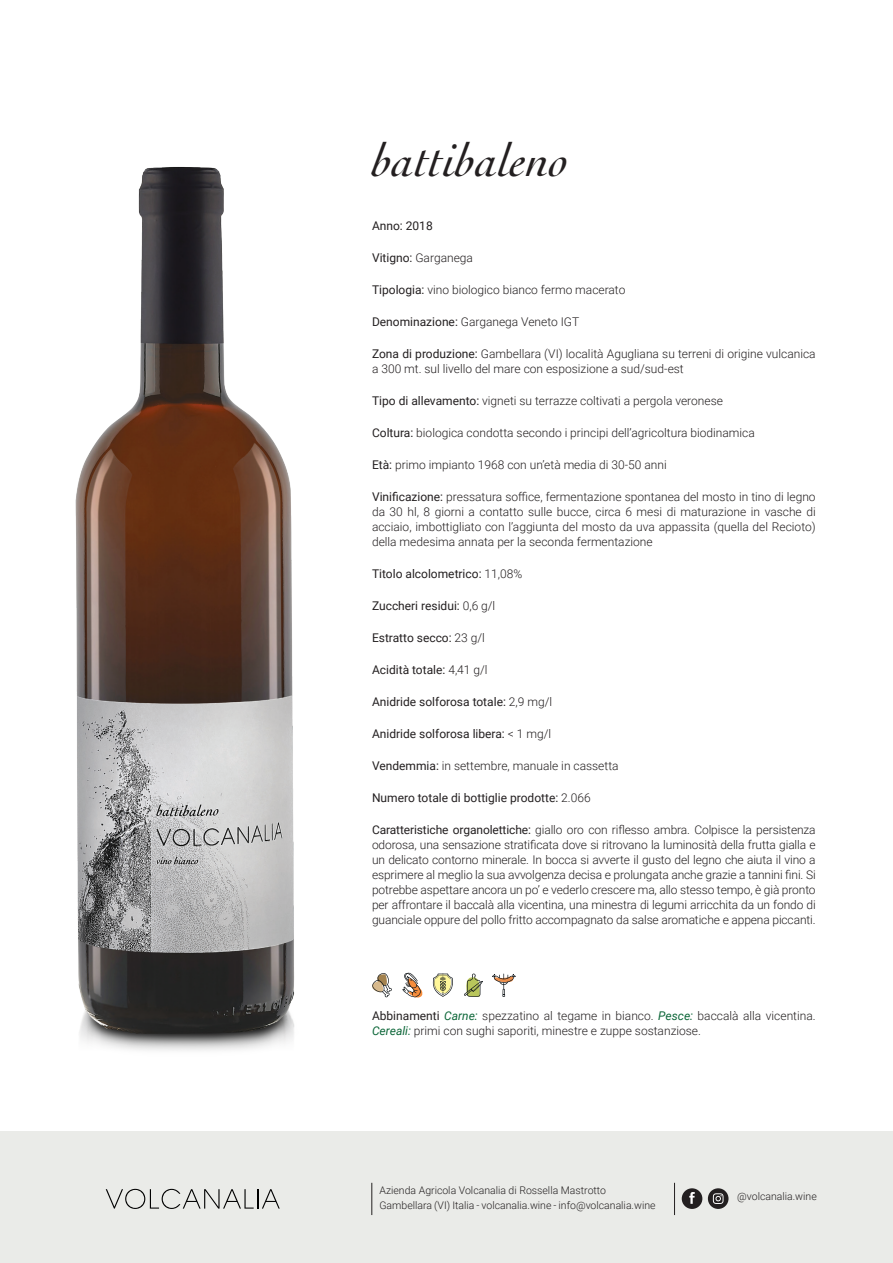
<style>
.page{position:relative;width:893px;height:1263px;background:#fff}
.page>*{position:absolute;margin:0;border:0;box-sizing:border-box;transform-origin:0 0}
.t1{font:italic 48px "Cochin LT Std";color:#231f20}
.t2{font:300 12px/15px "Roboto";color:#231f20}
.t3{font:12px "Roboto";color:#231f20}
.t4{font:300 10.5px/15px "Roboto";color:#231f20}
.s1{font-weight:400}
.s2{font-weight:300}
.s3{font-weight:400;font-style:italic;color:#0c6638}
</style>
<div class="page">
<img style="left:75px;top:167px;width:219px;height:884px">
<div style="left:0;top:1131px;width:893px;height:132px;background:#eaebe8"></div>
<svg style="left:106px;top:1189px;width:174px;height:20px"></svg>
<hr style="left:674px;top:1183px;width:1px;height:32px;background:#231f20">
<hr style="left:372px;top:1183px;width:1px;height:32px;background:#231f20">
<div style="left:708px;top:1188px;width:20px;height:21px;background:#231f20;border-radius:50%"></div>
<svg style="left:713px;top:1193px;width:10px;height:11px"></svg>
<div style="left:682px;top:1188px;width:20px;height:21px;background:#231f20;border-radius:50%"></div>
<svg style="left:689px;top:1192px;width:6px;height:12px"></svg>
<svg style="left:372px;top:973px;width:20px;height:24px"></svg>
<svg style="left:402px;top:973px;width:21px;height:25px"></svg>
<svg style="left:433px;top:973px;width:20px;height:24px"></svg>
<svg style="left:464px;top:973px;width:19px;height:24px"></svg>
<svg style="left:492px;top:974px;width:24px;height:23px"></svg>
<h1 class="t1" style="left:372px;top:134px;width:198px">battibaleno</h1>
<p class="t3" style="left:372px;top:217px;width:62px">Anno: 2018</p>
<p class="t2" style="left:372px;top:250px;width:102px"><span class="s1">Vitigno:</span> Garganega</p>
<p class="t2" style="left:372px;top:282px;width:255px"><span class="s1">Tipologia:</span> vino biologico bianco fermo macerato</p>
<p class="t2" style="left:372px;top:314px;width:209px"><span class="s1">Denominazione:</span> Garganega Veneto IGT</p>
<p class="t2" style="left:372px;top:346px;width:445px"><span class="s1">Zona di produzione:</span> Gambellara (VI) località Agugliana su terreni di origine vulcanica a 300 mt. sul livello del mare con esposizione a sud/sud-est</p>
<p class="t2" style="left:372px;top:393px;width:352px"><span class="s1">Tipo di allevamento:</span> vigneti su terrazze coltivati a pergola veronese</p>
<p class="t2" style="left:372px;top:425px;width:384px"><span class="s1">Coltura:</span> biologica condotta secondo i principi dell’agricoltura biodinamica</p>
<p class="t2" style="left:372px;top:457px;width:296px"><span class="s1">Età:</span> primo impianto 1968 con un’età media di 30-50 anni</p>
<p class="t2" style="left:372px;top:489px;width:445px;text-align:justify"><span class="s1">Vinificazione:</span> pressatura soffice, fermentazione spontanea del mosto in tino di legno da 30 hl, 8 giorni a contatto sulle bucce, circa 6 mesi di maturazione in vasche di acciaio, imbottigliato con l’aggiunta del mosto da uva appassita (quella del Recioto) della medesima annata per la seconda fermentazione</p>
<p class="t3" style="left:372px;top:565px;width:152px">Titolo alcolometrico: <span class="s2">11,08%</span></p>
<p class="t3" style="left:372px;top:597px;width:125px">Zuccheri residui: <span class="s2">0,6 g/l</span></p>
<p class="t3" style="left:372px;top:629px;width:114px">Estratto secco: <span class="s2">23 g/l</span></p>
<p class="t3" style="left:372px;top:661px;width:117px">Acidità totale: <span class="s2">4,41 g/l</span></p>
<p class="t3" style="left:372px;top:693px;width:182px">Anidride solforosa totale: <span class="s2">2,9 mg/l</span></p>
<p class="t3" style="left:372px;top:725px;width:181px">Anidride solforosa libera: <span class="s2">&lt; 1 mg/l</span></p>
<p class="t2" style="left:372px;top:758px;width:248px"><span class="s1">Vendemmia:</span> in settembre, manuale in cassetta</p>
<p class="t3" style="left:372px;top:789px;width:220px">Numero totale di bottiglie prodotte: <span class="s2">2.066</span></p>
<p class="t2" style="left:372px;top:822px;width:445px;text-align:justify"><span class="s1">Caratteristiche organolettiche:</span> giallo oro con riflesso ambra. Colpisce la persistenza odorosa, una sensazione stratificata dove si ritrovano la luminosità della frutta gialla e un delicato contorno minerale. In bocca si avverte il gusto del legno che aiuta il vino a esprimere al meglio la sua avvolgenza decisa e prolungata anche grazie a tannini fini. Si potrebbe aspettare ancora un po’ e vederlo crescere ma, allo stesso tempo, è già pronto per affrontare il baccalà alla vicentina, una minestra di legumi arricchita da un fondo di guanciale oppure del pollo fritto accompagnato da salse aromatiche e appena piccanti.</p>
<p class="t2" style="left:372px;top:1008px;width:445px"><span class="s1">Abbinamenti</span> <span class="s3">Carne:</span> spezzatino al tegame in bianco. <span class="s3">Pesce:</span> baccalà alla vicentina.<br><span class="s3">Cereali:</span> primi con sughi saporiti, minestre e zuppe sostanziose.</p>
<p class="t4" style="left:379px;top:1182px;width:278px">Azienda Agricola Volcanalia di Rossella Mastrotto<br>Gambellara (VI) Italia - volcanalia.wine - info@volcanalia.wine</p>
<p class="t4" style="left:737px;top:1188px;width:81px">@volcanalia.wine</p>
</div>
